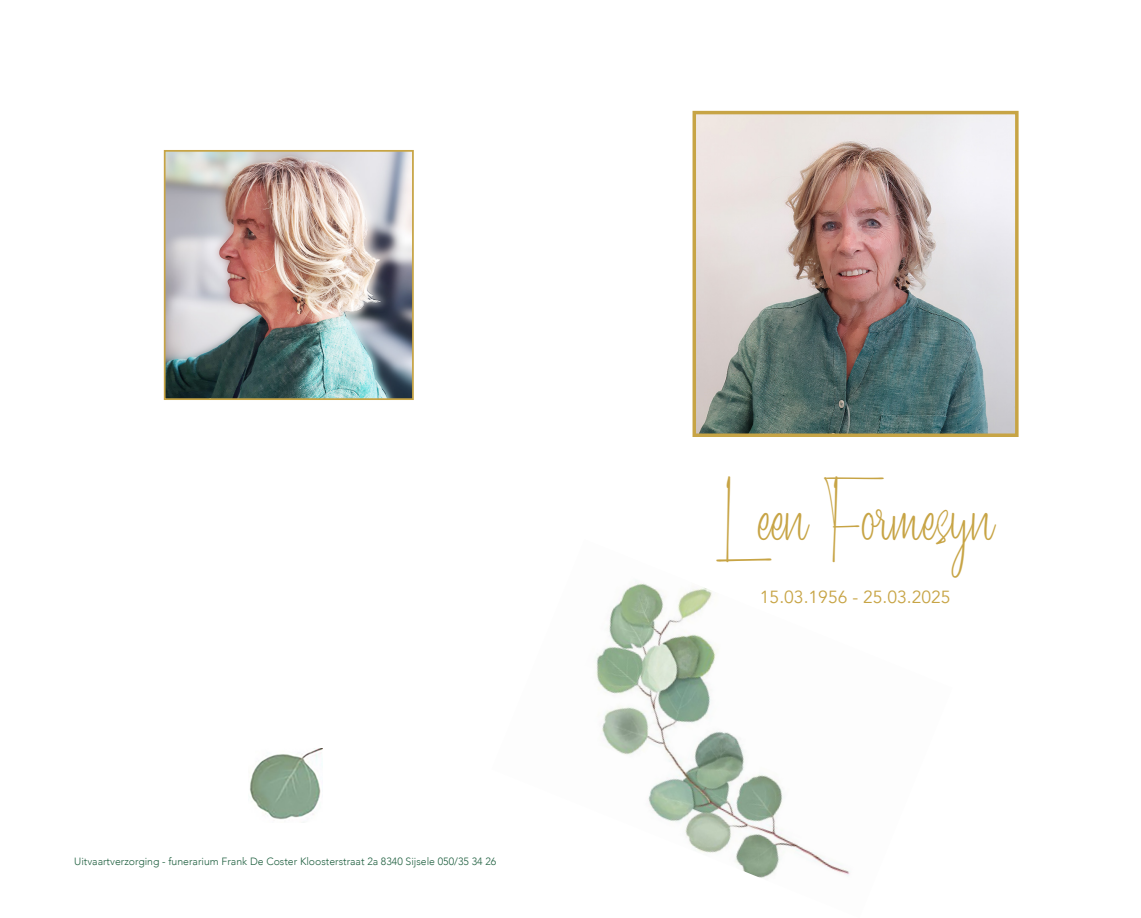
<style>
.page{position:relative;width:1141px;height:918px;background:#fff}
.page>*{position:absolute;margin:0;border:0;box-sizing:border-box;transform-origin:0 0}
.t1{font:45.5px "Bayfield Road Demo";color:#c7a445}
.t2{font:17.5px "Avenir";color:#c7a445}
.t3{font:300 10.5px "Avenir";color:#206040}
</style>
<div class="page">
<img style="left:596px;top:583px;width:254px;height:295px">
<img style="left:249px;top:748px;width:73px;height:72px">
<img style="left:167px;top:153px;width:244px;height:244px">
<div style="left:164px;top:150px;width:250px;height:250px;border:2px solid #c7a445"></div>
<img style="left:697px;top:116px;width:317px;height:316px">
<div style="left:692px;top:111px;width:327px;height:326px;border:4px solid #c7a445"></div>
<p class="t3" style="left:74px;top:855px;width:424px">Uitvaartverzorging - funerarium Frank De Coster Kloosterstraat 2a 8340 Sijsele 050/35 34 26</p>
<p class="t1" style="left:716px;top:497px;width:281px">Leen Formesyn</p>
<p class="t2" style="left:760px;top:586px;width:192px">15.03.1956 - 25.03.2025</p>
</div>
